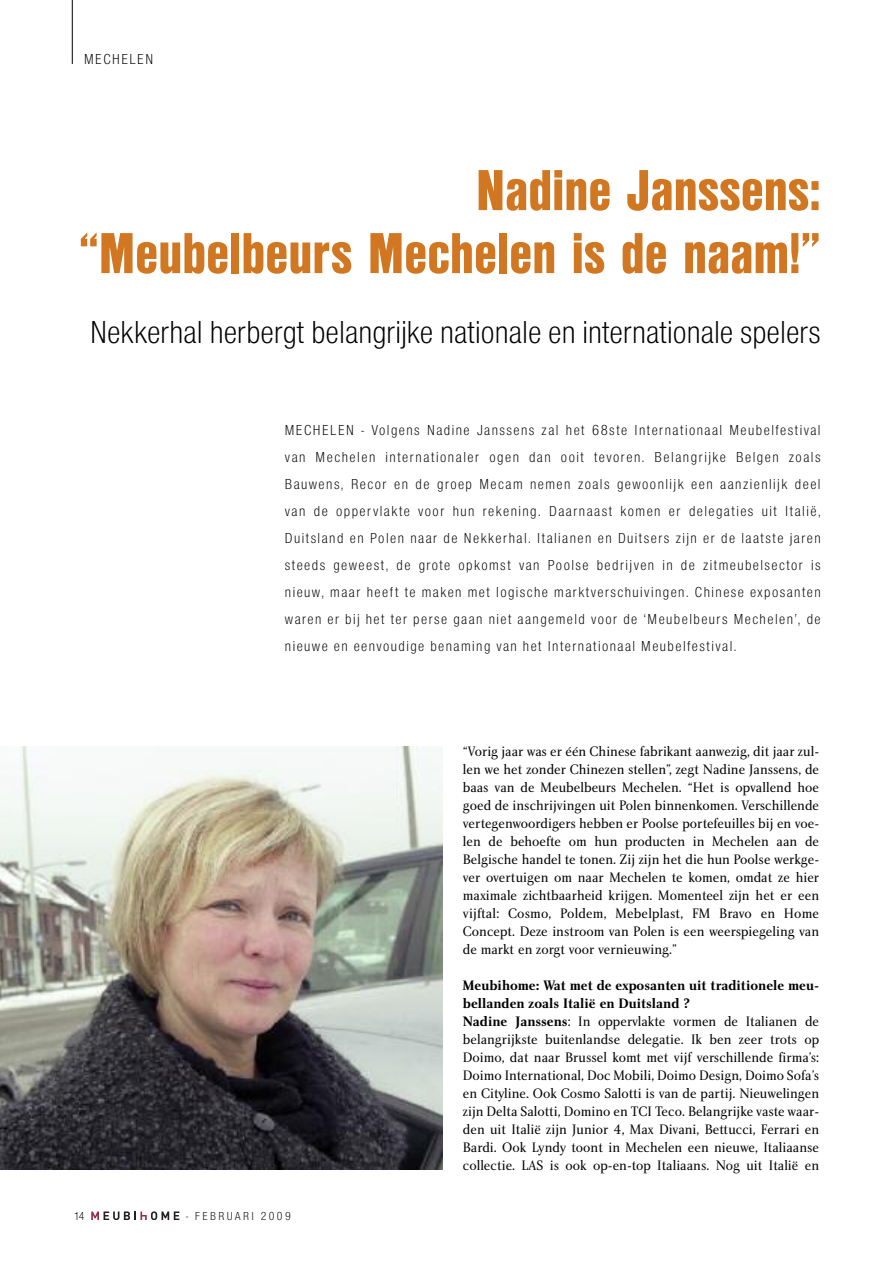
<style>
.page{position:relative;width:893px;height:1263px;background:#fff}
.page>*{position:absolute;margin:0;border:0;box-sizing:border-box;transform-origin:0 0}
.t1{font:900 condensed 60px/63px "Nimbus Sans D";color:#d17722;text-align:right}
.t2{font:300 condensed 33px "Nimbus Sans D";color:#000}
.t3{font:300 condensed 15px/27px "Nimbus Sans D";letter-spacing:.095em;color:#000;text-align:justify}
.t4{font:14.25px/18px "Charlotte Book Plain";color:#000;text-align:justify;scale:.95 1}
.t5{font:14.25px/18px "Charlotte Bold Plain";color:#000;scale:.95 1}
.t6{font:300 condensed 12px "Nimbus Sans D";letter-spacing:.19em;color:#000}
.s1{font-family:"Charlotte Bold Plain"}
</style>
<div class="page">
<hr style="left:72px;top:0;width:1px;height:64px;background:#000">
<svg style="left:91px;top:1211px;width:88px;height:9px"></svg>
<img style="left:0;top:747px;width:442px;height:422px">
<p class="t3" style="left:84px;top:45px;width:71px">MECHELEN</p>
<h1 class="t1" style="left:79px;top:158px;width:743px">Nadine Janssens:<br>“Meubelbeurs Mechelen is de naam!”</h1>
<h2 class="t2" style="left:90px;top:313px;width:732px">Nekkerhal herbergt belangrijke nationale en internationale spelers</h2>
<p class="t3" style="left:285px;top:417px;width:537px">MECHELEN - Volgens Nadine Janssens zal het 68ste Internationaal Meubelfestival van Mechelen internationaler ogen dan ooit tevoren. Belangrijke Belgen zoals Bauwens, Recor en de groep Mecam nemen zoals gewoonlijk een aanzienlijk deel van de oppervlakte voor hun rekening. Daarnaast komen er delegaties uit Italië, Duitsland en Polen naar de Nekkerhal. Italianen en Duitsers zijn er de laatste jaren steeds geweest, de grote opkomst van Poolse bedrijven in de zitmeubelsector is nieuw, maar heeft te maken met logische marktverschuivingen. Chinese exposanten waren er bij het ter perse gaan niet aangemeld voor de ‘Meubelbeurs Mechelen’, de nieuwe en eenvoudige benaming van het Internationaal Meubelfestival.</p>
<p class="t6" style="left:74px;top:1208px;width:12px">14</p>
<p class="t6" style="left:186px;top:1208px;width:106px">- FEBRUARI 2009</p>
<p class="t4" style="left:463px;top:744px;width:377px">“Vorig jaar was er één Chinese fabrikant aanwezig, dit jaar zul&shy;len we het zonder Chinezen stellen”, zegt Nadine Janssens, de baas van de Meubelbeurs Mechelen. “Het is opvallend hoe goed de inschrijvingen uit Polen binnenkomen. Verschillende vertegenwoordigers hebben er Poolse portefeuilles bij en voe&shy;len de behoefte om hun producten in Mechelen aan de Belgische handel te tonen. Zij zijn het die hun Poolse werkge&shy;ver overtuigen om naar Mechelen te komen, omdat ze hier maximale zichtbaarheid krijgen. Momenteel zijn het er een vijftal: Cosmo, Poldem, Mebelplast, FM Bravo en Home Concept. Deze instroom van Polen is een weerspiegeling van de markt en zorgt voor vernieuwing.”</p>
<p class="t5" style="left:463px;top:978px;width:377px">Meubihome: Wat met de exposanten uit traditionele meu&shy;bellanden zoals Italië en Duitsland ?</p>
<p class="t4" style="left:463px;top:1014px;width:377px"><span class="s1">Nadine Janssens</span>: In oppervlakte vormen de Italianen de belangrijkste buitenlandse delegatie. Ik ben zeer trots op Doimo, dat naar Brussel komt met vijf verschillende firma’s:<br>Doimo International, Doc Mobili, Doimo Design, Doimo Sofa’s en Cityline. Ook Cosmo Salotti is van de partij. Nieuwelingen zijn Delta Salotti, Domino en TCI Teco. Belangrijke vaste waar&shy;den uit Italië zijn Junior 4, Max Divani, Bettucci, Ferrari en Bardi. Ook Lyndy toont in Mechelen een nieuwe, Italiaanse collectie. LAS is ook op-en-top Italiaans. Nog uit Italië en</p>
</div>
